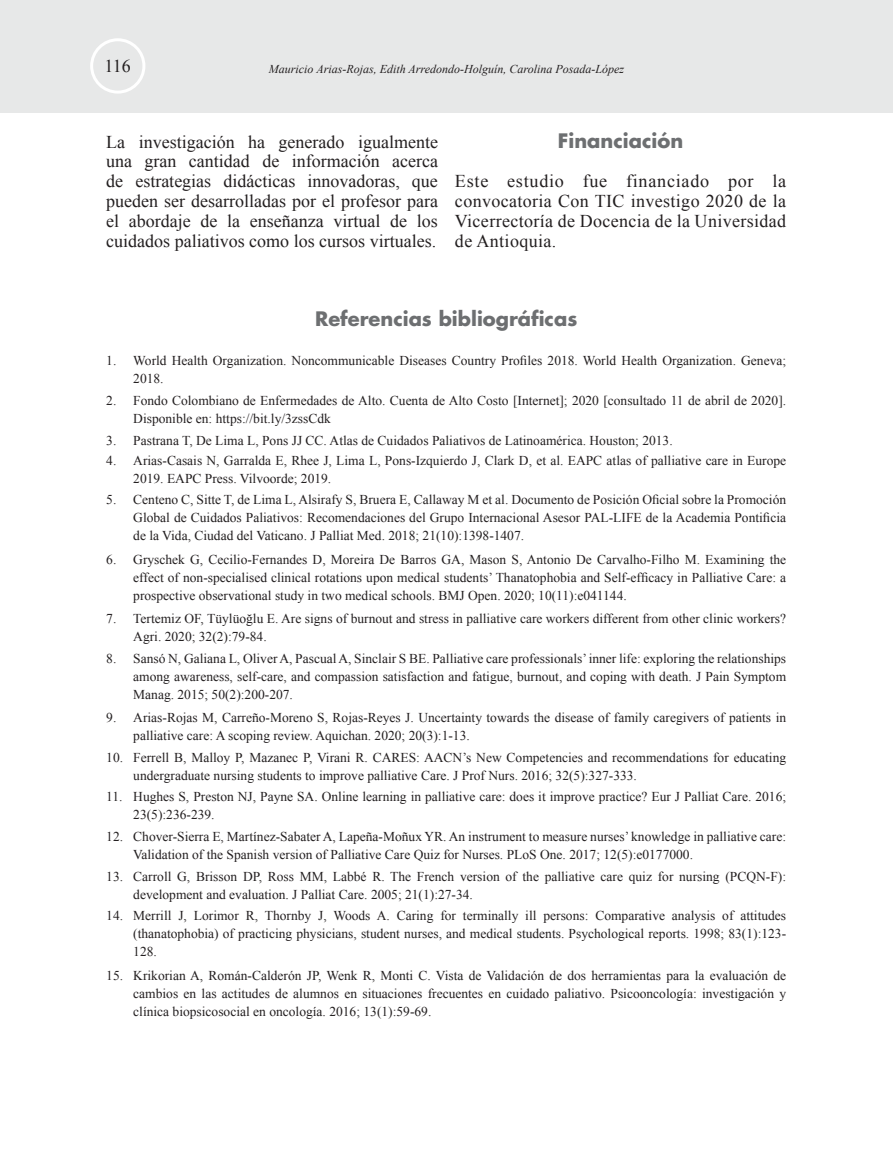
<style>
.page{position:relative;width:893px;height:1149px;background:#fff}
.page>*{position:absolute;margin:0;border:0;box-sizing:border-box;transform-origin:0 0}
.t1{font:700 19.5px "Futura LT";color:#6d6f71}
.t2{font:18px/19.8px "Times New Roman";color:#231f20;text-align:justify}
.t3{font:13.5px/18px "Times New Roman";color:#231f20}
.t4{font:italic 12px "Times New Roman";color:#231f20}
</style>
<div class="page">
<div style="left:0;top:0;width:893px;height:113px;background:#e7e8e8"></div>
<div style="left:90px;top:38px;width:55px;height:56px;border:3px solid #fff;border-radius:50%"></div>
<h2 class="t2" style="left:104px;top:56px;width:28px">116</h2>
<p class="t4" style="left:269px;top:62px;width:357px">Mauricio Arias-Rojas, Edith Arredondo-Holguín, Carolina Posada-López</p>
<p class="t2" style="left:106px;top:131px;width:333px">La investigación ha generado igualmente una gran cantidad de información acerca de estrategias didácticas innovadoras, que pueden ser desarrolladas por el profesor para el abordaje de la enseñanza virtual de los cuidados paliativos como los cursos virtuales.</p>
<h1 class="t1" style="left:558px;top:127px;width:127px">Financiación</h1>
<h2 class="t2" style="left:455px;top:171px;width:333px">Este estudio fue financiado por la convocatoria Con TIC investigo 2020 de la Vicerrectoría de Docencia de la Universidad de Antioquia.</h2>
<h1 class="t1" style="left:315px;top:305px;width:264px">Referencias bibliográficas</h1>
<p class="t3" style="left:133px;top:351px;width:654px;text-indent:-27px">1. World Health Organization. Noncommunicable Diseases Country Profiles 2018. World Health Organization. Geneva;<br>2018.</p>
<p class="t3" style="left:133px;top:391px;width:654px;text-indent:-27px">2. Fondo Colombiano de Enfermedades de Alto. Cuenta de Alto Costo [Internet]; 2020 [consultado 11 de abril de 2020].<br>Disponible en: https://bit.ly/3zssCdk</p>
<p class="t3" style="left:106px;top:431px;width:568px">3. Pastrana T, De Lima L, Pons JJ CC. Atlas de Cuidados Paliativos de Latinoamérica. Houston; 2013.</p>
<p class="t3" style="left:133px;top:450px;width:654px;text-indent:-27px">4. Arias-Casais N, Garralda E, Rhee J, Lima L, Pons-Izquierdo J, Clark D, et al. EAPC atlas of palliative care in Europe<br>2019. EAPC Press. Vilvoorde; 2019.</p>
<p class="t3" style="left:133px;top:490px;width:654px;text-align:justify;text-indent:-27px">5. Centeno C, Sitte T, de Lima L, Alsirafy S, Bruera E, Callaway M et al. Documento de Posición Oficial sobre la Promoción Global de Cuidados Paliativos: Recomendaciones del Grupo Internacional Asesor PAL-LIFE de la Academia Pontificia de la Vida, Ciudad del Vaticano. J Palliat Med. 2018; 21(10):1398-1407.</p>
<p class="t3" style="left:133px;top:549px;width:654px;text-align:justify;text-indent:-27px">6. Gryschek G, Cecilio-Fernandes D, Moreira De Barros GA, Mason S, Antonio De Carvalho-Filho M. Examining the effect of non-specialised clinical rotations upon medical students’ Thanatophobia and Self-efficacy in Palliative Care: a prospective observational study in two medical schools. BMJ Open. 2020; 10(11):e041144.</p>
<p class="t3" style="left:133px;top:609px;width:654px;text-indent:-27px">7. Tertemiz OF, Tüylüoğlu E. Are signs of burnout and stress in palliative care workers different from other clinic workers?<br>Agri. 2020; 32(2):79-84.</p>
<p class="t3" style="left:133px;top:648px;width:654px;text-align:justify;text-indent:-27px">8. Sansó N, Galiana L, Oliver A, Pascual A, Sinclair S BE. Palliative care professionals’ inner life: exploring the relationships among awareness, self-care, and compassion satisfaction and fatigue, burnout, and coping with death. J Pain Symptom Manag. 2015; 50(2):200-207.</p>
<p class="t3" style="left:133px;top:708px;width:654px;text-indent:-27px">9. Arias-Rojas M, Carreño-Moreno S, Rojas-Reyes J. Uncertainty towards the disease of family caregivers of patients in palliative care: A scoping review. Aquichan. 2020; 20(3):1-13.</p>
<p class="t3" style="left:133px;top:747px;width:654px;text-indent:-27px">10. Ferrell B, Malloy P, Mazanec P, Virani R. CARES: AACN’s New Competencies and recommendations for educating undergraduate nursing students to improve palliative Care. J Prof Nurs. 2016; 32(5):327-333.</p>
<p class="t3" style="left:133px;top:787px;width:654px;text-indent:-27px">11. Hughes S, Preston NJ, Payne SA. Online learning in palliative care: does it improve practice? Eur J Palliat Care. 2016;<br>23(5):236-239.</p>
<p class="t3" style="left:133px;top:827px;width:654px;text-indent:-27px">12. Chover-Sierra E, Martínez-Sabater A, Lapeña-Moñux YR. An instrument to measure nurses’ knowledge in palliative care:<br>Validation of the Spanish version of Palliative Care Quiz for Nurses. PLoS One. 2017; 12(5):e0177000.</p>
<p class="t3" style="left:133px;top:866px;width:654px;text-indent:-27px">13. Carroll G, Brisson DP, Ross MM, Labbé R. The French version of the palliative care quiz for nursing (PCQN-F): development and evaluation. J Palliat Care. 2005; 21(1):27-34.</p>
<p class="t3" style="left:133px;top:906px;width:654px;text-align:justify;text-indent:-27px">14. Merrill J, Lorimor R, Thornby J, Woods A. Caring for terminally ill persons: Comparative analysis of attitudes (thanatophobia) of practicing physicians, student nurses, and medical students. Psychological reports. 1998; 83(1):123- 128.</p>
<p class="t3" style="left:133px;top:965px;width:654px;text-align:justify;text-indent:-27px">15. Krikorian A, Román-Calderón JP, Wenk R, Monti C. Vista de Validación de dos herramientas para la evaluación de cambios en las actitudes de alumnos en situaciones frecuentes en cuidado paliativo. Psicooncología: investigación y clínica biopsicosocial en oncología. 2016; 13(1):59-69.</p>
</div>
